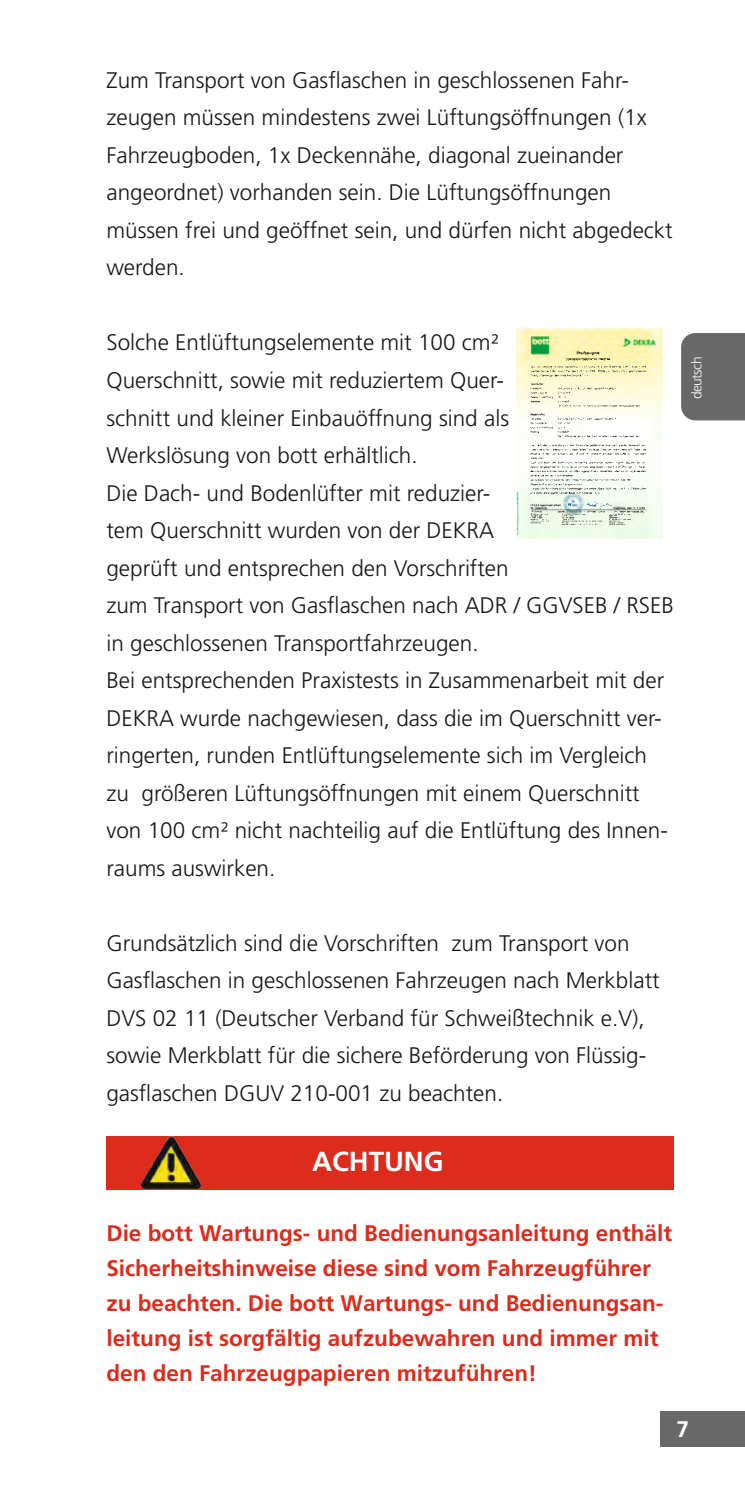
<style>
.page{position:relative;width:745px;height:1489px;background:#fff}
.page>*{position:absolute;margin:0;border:0;box-sizing:border-box;transform-origin:0 0}
.t1{font:700 27.5px "Frutiger LT Pro";color:#fff}
.t2{font:300 22.5px/37.5px "Frutiger LT Pro";color:#151616}
.t3{font:700 22.5px/35px "Frutiger LT Pro";color:#dd2b1c}
.t4{font:700 22.5px "Frutiger LT Pro";color:#fff}
.t5{font:300 13.75px "Frutiger LT Pro";letter-spacing:-.04em;color:#fff}
</style>
<div class="page">
<div style="left:659px;top:1411px;width:85px;height:35px;background:#686868"></div>
<div style="left:681px;top:333px;width:63px;height:87px;background:#686868"></div>
<img style="left:516px;top:328px;width:145px;height:211px">
<img style="left:530px;top:351px;width:115px;height:173px">
<img style="left:568px;top:501px;width:43px;height:7px">
<img style="left:516px;top:492px;width:1px;height:42px">
<div style="left:513px;top:324px;width:151px;height:219px;border:2px solid #fff"></div>
<div style="left:106px;top:1135px;width:567px;height:54px;background:#dd2b1c"></div>
<img style="left:151px;top:1137px;width:18px;height:29px">
<p class="t2" style="left:106px;top:61px;width:567px">Zum Transport von Gasfaschen in geschlossenen Fahr&shy;zeugen müssen mindestens zwei Lüftungsöffnungen (1x Fahrzeugboden, 1x Deckennähe, diagonal zueinander angeordnet) vorhanden sein. Die Lüftungsöffnungen müssen frei und geöffnet sein, und dürfen nicht abgedeckt werden.</p>
<p class="t2" style="left:106px;top:324px;width:404px">Solche Entlüftungselemente mit 100 cm²<br>Querschnitt, sowie mit reduziertem Quer&shy;schnitt und kleiner Einbauöffnung sind als Werkslösung von bott erhältlich.<br>Die Dach- und Bodenlüfter mit reduzier&shy;tem Querschnitt wurden von der DEKRA</p>
<p class="t2" style="left:106px;top:549px;width:568px">geprüft und entsprechen den Vorschriften<br>zum Transport von Gasfaschen nach ADR / GGVSEB / RSEB in geschlossenen Transportfahrzeugen.<br>Bei entsprechenden Praxistests in Zusammenarbeit mit der DEKRA wurde nachgewiesen, dass die im Querschnitt ver&shy;ringerten, runden Entlüftungselemente sich im Vergleich zu größeren Lüftungsöffnungen mit einem Querschnitt von 100 cm² nicht nachteilig auf die Entlüftung des Innen&shy;raums auswirken.</p>
<p class="t5" style="left:688px;top:399px;width:44px;rotate:-90deg">deutsch</p>
<p class="t2" style="left:106px;top:924px;width:554px">Grundsätzlich sind die Vorschriften zum Transport von Gasfaschen in geschlossenen Fahrzeugen nach Merkblatt DVS 02 11 (Deutscher Verband für Schweißtechnik e.V), sowie Merkblatt für die sichere Beförderung von Flüssig&shy;gasfaschen DGUV 210-001 zu beachten.</p>
<p class="t1" style="left:312px;top:1145px;width:133px">ACHTUNG</p>
<p class="t3" style="left:106px;top:1215px;width:567px">Die bott Wartungs- und Bedienungsanleitung enthält Sicherheitshinweise diese sind vom Fahrzeugführer zu beachten. Die bott Wartungs- und Bedienungsan&shy;leitung ist sorgfältig aufzubewahren und immer mit den den Fahrzeugpapieren mitzuführen!</p>
<p class="t4" style="left:676px;top:1416px;width:14px">7</p>
</div>
